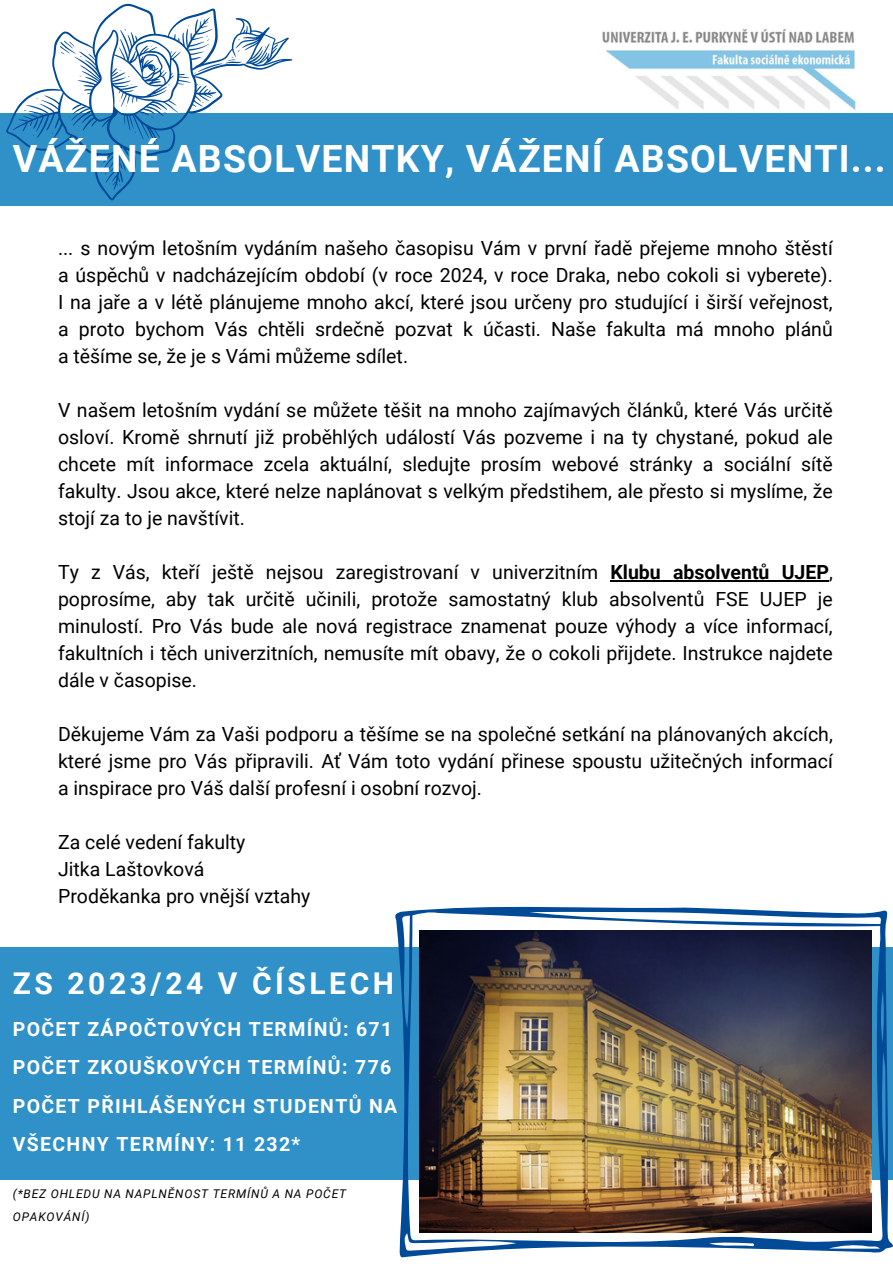
<style>
.page{position:relative;width:893px;height:1264px;background:#fff}
.page>*{position:absolute;margin:0;border:0;box-sizing:border-box;transform-origin:0 0}
.t1{font:700 37.5px "Roboto";letter-spacing:.03em;color:#fff}
.t2{font:700 30px "Roboto";letter-spacing:.12em;color:#fff}
.t3{font:19.5px/27px "Roboto";color:#000;text-align:justify}
.t4{font:700 19.5px/38.2px "Roboto";letter-spacing:.07em;color:#fff}
.t5{font:italic 12px/23px "Roboto";letter-spacing:.07em;color:#000}
.s1{font-weight:700}
</style>
<div class="page">
<img style="left:602px;top:29px;width:254px;height:81px">
<div style="left:0;top:113px;width:892px;height:92px;background:#3090c8"></div>
<div style="left:0;top:947px;width:892px;height:233px;background:#3090c8"></div>
<svg style="left:395px;top:906px;width:497px;height:352px"></svg>
<svg style="left:0;top:3px;width:301px;height:203px"></svg>
<svg style="left:60px;top:39px;width:22px;height:18px"></svg>
<svg style="left:206px;top:35px;width:3px;height:6px"></svg>
<svg style="left:194px;top:50px;width:47px;height:29px"></svg>
<svg style="left:119px;top:100px;width:8px;height:7px"></svg>
<svg style="left:265px;top:46px;width:5px;height:4px"></svg>
<img style="left:420px;top:930px;width:451px;height:301px">
<hr style="left:610px;top:580px;width:218px;height:1px;background:#000">
<h1 class="t1" style="left:13px;top:137px;width:874px">VÁŽENÉ ABSOLVENTKY, VÁŽENÍ ABSOLVENTI...</h1>
<h4 class="t3" style="left:58px;top:234px;width:776px">... s novým letošním vydáním našeho časopisu Vám v první řadě přejeme mnoho štěstí a úspěchů v nadcházejícím období (v roce 2024, v roce Draka, nebo cokoli si vyberete).<br>I na jaře a v létě plánujeme mnoho akcí, které jsou určeny pro studující i širší veřejnost, a proto bychom Vás chtěli srdečně pozvat k účasti. Naše fakulta má mnoho plánů a těšíme se, že je s Vámi můžeme sdílet.</h4>
<h4 class="t3" style="left:58px;top:396px;width:776px">V našem letošním vydání se můžete těšit na mnoho zajímavých článků, které Vás určitě osloví. Kromě shrnutí již proběhlých událostí Vás pozveme i na ty chystané, pokud ale chcete mít informace zcela aktuální, sledujte prosím webové stránky a sociální sítě fakulty. Jsou akce, které nelze naplánovat s velkým předstihem, ale přesto si myslíme, že stojí za to je navštívit.</h4>
<h4 class="t3" style="left:58px;top:558px;width:776px">Ty z Vás, kteří ještě nejsou zaregistrovaní v univerzitním <span class="s1">Klubu absolventů UJEP</span>, poprosíme, aby tak určitě učinili, protože samostatný klub absolventů FSE UJEP je minulostí. Pro Vás bude ale nová registrace znamenat pouze výhody a více informací, fakultních i těch univerzitních, nemusíte mít obavy, že o cokoli přijdete. Instrukce najdete dále v časopise.</h4>
<h4 class="t3" style="left:58px;top:720px;width:776px">Děkujeme Vám za Vaši podporu a těšíme se na společné setkání na plánovaných akcích, které jsme pro Vás připravili. Ať Vám toto vydání přinese spoustu užitečných informací a inspirace pro Váš další profesní i osobní rozvoj.</h4>
<h4 class="t3" style="left:58px;top:828px;width:254px;text-align:left">Za celé vedení fakulty<br>Jitka Laštovková<br>Proděkanka pro vnější vztahy</h4>
<p class="t2" style="left:13px;top:965px;width:383px">ZS 2023/24 V ČÍSLECH</p>
<p class="t4" style="left:13px;top:1010px;width:386px">POČET ZÁPOČTOVÝCH TERMÍNŮ: 671<br>POČET ZKOUŠKOVÝCH TERMÍNŮ: 776<br>POČET PŘIHLÁŠENÝCH STUDENTŮ NA<br>VŠECHNY TERMÍNY: 11 232*</p>
<p class="t5" style="left:13px;top:1182px;width:335px">(*BEZ OHLEDU NA NAPLNĚNOST TERMÍNŮ A NA POČET<br>OPAKOVÁNÍ)</p>
</div>
